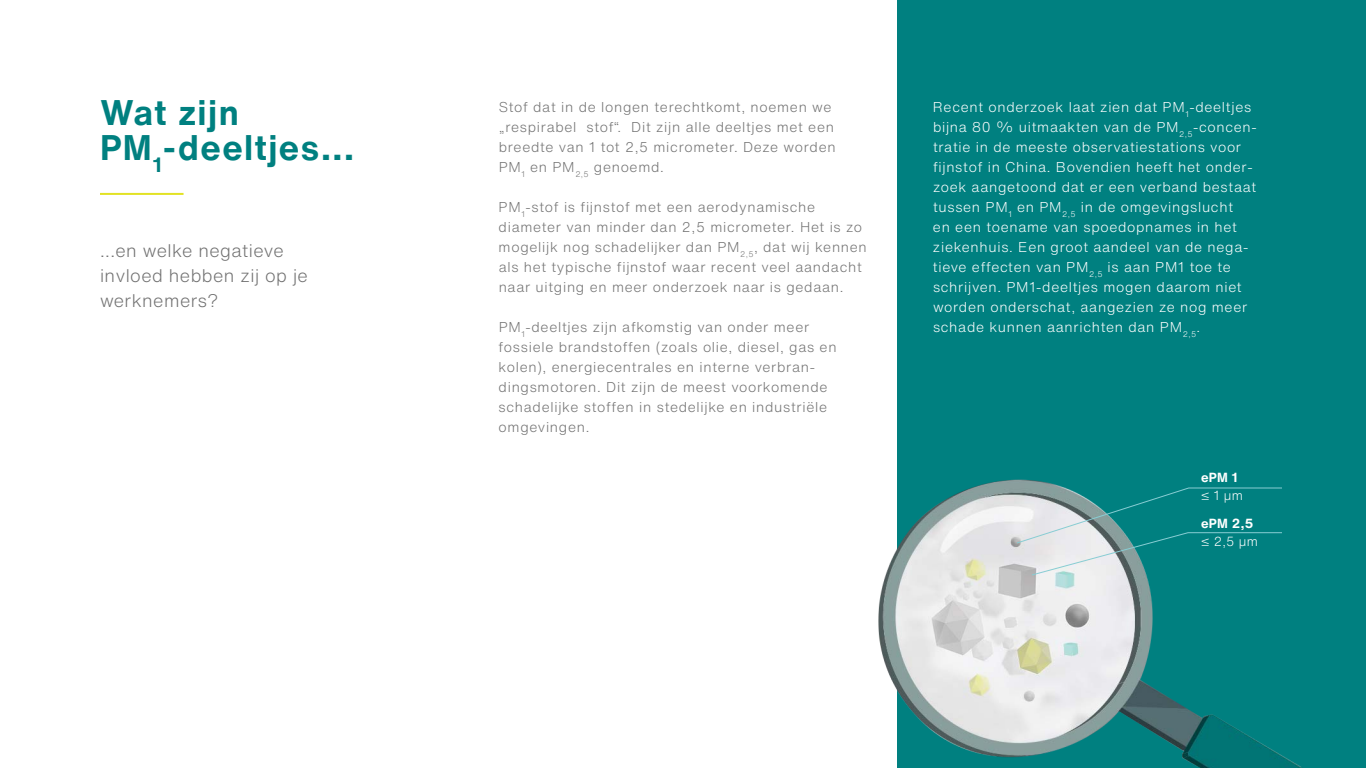
<style>
.page{position:relative;width:1366px;height:768px;background:#fff}
.page>*{position:absolute;margin:0;border:0;box-sizing:border-box;transform-origin:0 0}
.t1{font:700 35px/35px "Helvetica Now Text";letter-spacing:.04em;color:#008080}
.t2{font:300 18px/25px "Helvetica Now Text";letter-spacing:.025em;color:#707070}
.t3{font:300 14px/20px "Helvetica Now Text";letter-spacing:.05em;color:#707070}
.t4{font:300 14px/20px "Helvetica Now Text";letter-spacing:.05em;color:#fff}
.t5{font:700 13px "Helvetica Now Text";letter-spacing:.025em;color:#fff}
.t6{font:300 13px "Helvetica Now Text";color:#fff}
</style>
<div class="page">
<div style="left:897px;top:0;width:469px;height:768px;background:#008080"></div>
<img style="left:878px;top:479px;width:424px;height:289px">
<svg style="left:1016px;top:487px;width:267px;height:89px"></svg>
<hr style="left:100px;top:193px;width:84px;height:2px;background:#e2e224">
<h1 class="t1" style="left:100px;top:94px;width:256px">Wat zijn<br>PM<sub>1</sub>-deeltjes...</h1>
<p class="t4" style="left:933px;top:97px;width:325px">Recent onderzoek laat zien dat PM<sub>1</sub>-deeltjes bijna 80 % uitmaakten van de PM<sub>2,5</sub>-concen&shy;tratie in de meeste observatiestations voor fijnstof in China. Bovendien heeft het onder&shy;zoek aangetoond dat er een verband bestaat tussen PM<sub>1</sub> en PM<sub>2,5</sub> in de omgevingslucht<br>en een toename van spoedopnames in het ziekenhuis. Een groot aandeel van de nega&shy;tieve effecten van PM<sub>2,5</sub> is aan PM1 toe te schrijven. PM1-deeltjes mogen daarom niet worden onderschat, aangezien ze nog meer schade kunnen aanrichten dan PM<sub>2,5</sub>.</p>
<p class="t3" style="left:499px;top:97px;width:339px">Stof dat in de longen terechtkomt, noemen we „respirabel stof“. Dit zijn alle deeltjes met een breedte van 1 tot 2,5 micrometer. Deze worden PM<sub>1</sub> en PM<sub>2,5</sub> genoemd.</p>
<p class="t3" style="left:499px;top:197px;width:370px">PM<sub>1</sub>-stof is fijnstof met een aerodynamische diameter van minder dan 2,5 micrometer. Het is zo mogelijk nog schadelijker dan PM<sub>2,5</sub>, dat wij kennen als het typische fijnstof waar recent veel aandacht naar uitging en meer onderzoek naar is gedaan.</p>
<p class="t3" style="left:499px;top:317px;width:339px">PM<sub>1</sub>-deeltjes zijn afkomstig van onder meer fossiele brandstoffen (zoals olie, diesel, gas en kolen), energiecentrales en interne verbran&shy;dingsmotoren. Dit zijn de meest voorkomende schadelijke stoffen in stedelijke en industriële omgevingen.</p>
<p class="t2" style="left:100px;top:237px;width:209px">...en welke negatieve invloed hebben zij op je werknemers?</p>
<p class="t5" style="left:1201px;top:468px;width:38px">ePM 1</p>
<p class="t6" style="left:1201px;top:486px;width:43px">≤ 1 µm</p>
<p class="t5" style="left:1201px;top:513px;width:54px">ePM 2,5</p>
<p class="t6" style="left:1201px;top:531px;width:58px">≤ 2,5 µm</p>
</div>
